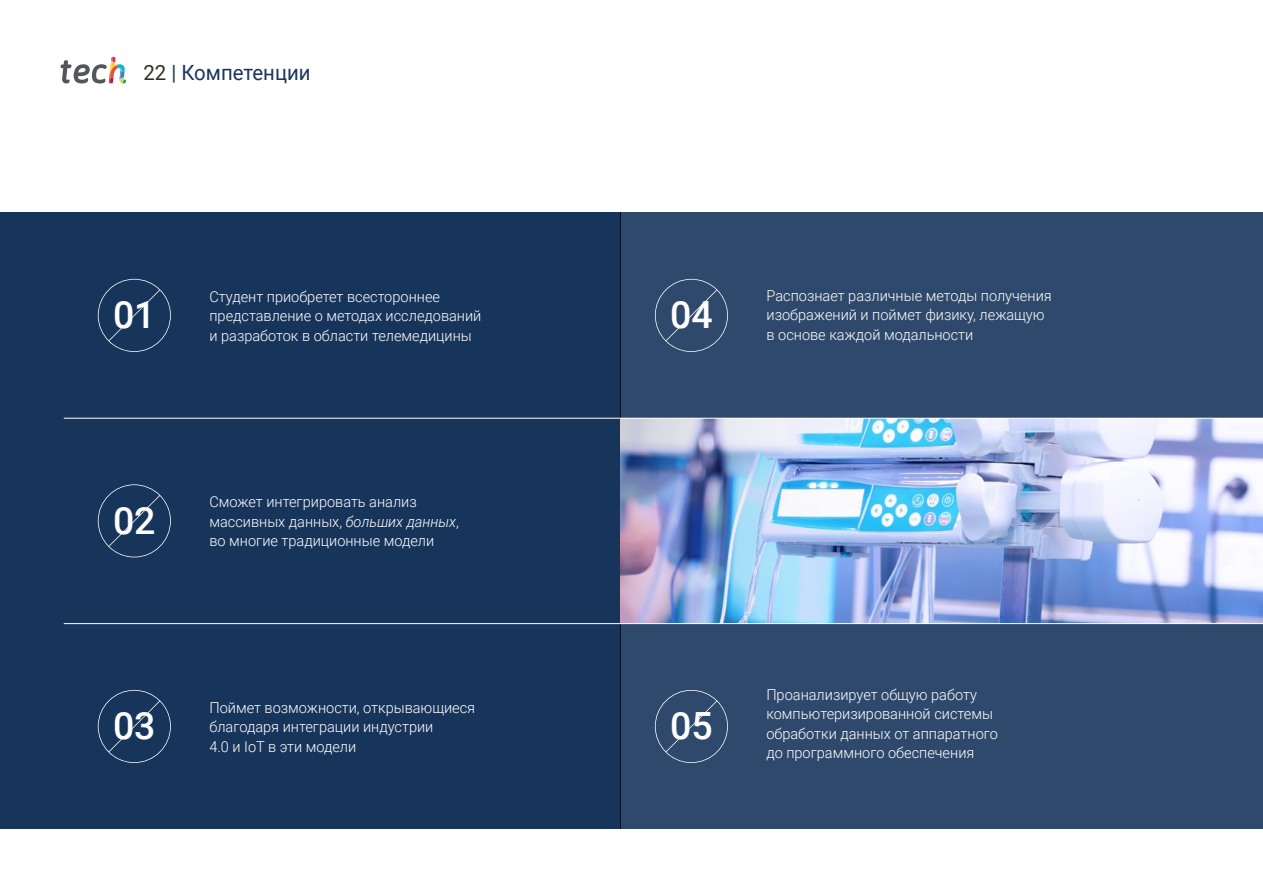
<style>
.page{position:relative;width:1263px;height:893px;background:#fff}
.page>*{position:absolute;margin:0;border:0;box-sizing:border-box;transform-origin:0 0}
.t1{font:500 37.5px "Roboto";color:#fff}
.t2{font:21px "Roboto";color:#1a355c}
.t3{font:300 15px/19.5px "Roboto";color:#fff}
.s1{color:#312e20}
.s2{font-style:italic}
</style>
<div class="page">
<svg style="left:61px;top:57px;width:65px;height:27px"></svg>
<div style="left:0;top:213px;width:621px;height:616px;background:#17355b"></div>
<div style="left:621px;top:213px;width:642px;height:616px;background:#2e496b"></div>
<svg style="left:98px;top:279px;width:73px;height:73px"></svg>
<svg style="left:98px;top:690px;width:73px;height:73px"></svg>
<svg style="left:655px;top:690px;width:73px;height:73px"></svg>
<svg style="left:98px;top:484px;width:73px;height:73px"></svg>
<svg style="left:655px;top:279px;width:73px;height:73px"></svg>
<img style="left:621px;top:419px;width:642px;height:204px">
<hr style="left:64px;top:623px;width:1199px;height:1px;background:#fff">
<hr style="left:64px;top:418px;width:1199px;height:1px;background:#fff">
<h2 class="t2" style="left:144px;top:57px;width:169px"><span class="s1">22</span> | Компетенции</h2>
<h1 class="t1" style="left:113px;top:288px;width:44px">01</h1>
<p class="t3" style="left:209px;top:286px;width:274px">Студент приобретет всестороннее представление о методах исследований и разработок в области телемедицины</p>
<h1 class="t1" style="left:670px;top:288px;width:44px">04</h1>
<p class="t3" style="left:766px;top:285px;width:287px">Распознает различные методы получения изображений и поймет физику, лежащую в основе каждой модальности</p>
<h1 class="t1" style="left:113px;top:494px;width:44px">02</h1>
<p class="t3" style="left:209px;top:491px;width:251px">Сможет интегрировать анализ массивных данных, <span class="s2">больших данных</span>, во многие традиционные модели</p>
<p class="t3" style="left:209px;top:697px;width:267px">Поймет возможности, открывающиеся благодаря интеграции индустрии<br>4.0 и IoT в эти модели</p>
<h1 class="t1" style="left:113px;top:699px;width:44px">03</h1>
<h1 class="t1" style="left:670px;top:699px;width:44px">05</h1>
<p class="t3" style="left:766px;top:684px;width:233px">Проанализирует общую работу компьютеризированной системы обработки данных от аппаратного до программного обеспечения</p>
</div>
